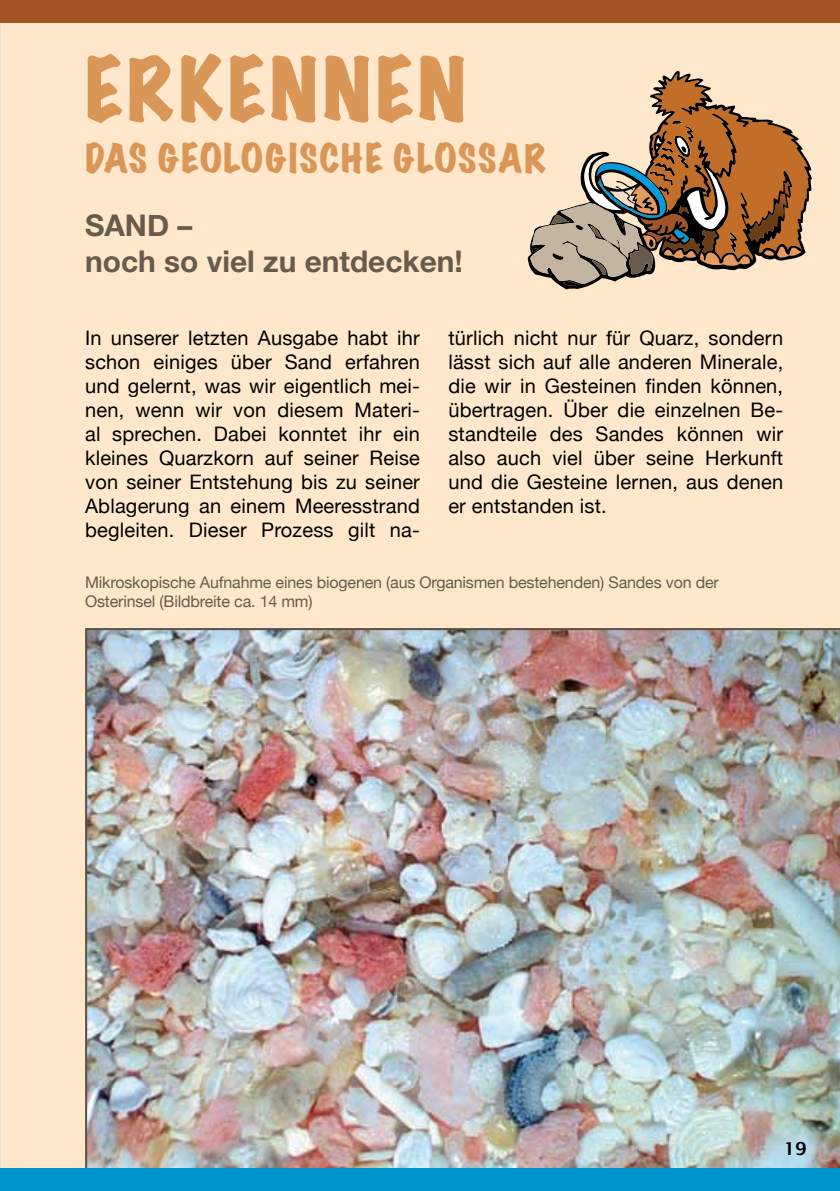
<style>
.page{position:relative;width:840px;height:1191px;background:#fff}
.page>*{position:absolute;margin:0;border:0;box-sizing:border-box;transform-origin:0 0}
.t1{font:expanded 78px "Marker Felt";letter-spacing:.06em;color:#da9656}
.t2{font:expanded 36px "Marker Felt";letter-spacing:.055em;color:#da9656}
.t3{font:700 29.8px/35.8px "Helvetica Neue";color:#685b4b}
.t4{font:20px/24px "Helvetica Neue";letter-spacing:.01em;color:#000;text-align:justify}
.t5{font:600 18px "Lucida Sans";color:#000}
.t6{font:16px/19.2px "Helvetica Neue";letter-spacing:-.01em;color:#685b4b}
</style>
<div class="page">
<div style="left:0;top:0;width:839px;height:1190px;background:#fee7cb"></div>
<svg style="left:527px;top:74px;width:281px;height:215px"></svg>
<img style="left:85px;top:628px;width:754px;height:540px">
<div style="left:0;top:1168px;width:839px;height:23px;background:#0094cf"></div>
<div style="left:0;top:0;width:839px;height:23px;background:#a55225"></div>
<h1 class="t1" style="left:85px;top:28px;width:382px">ERKENNEN</h1>
<h2 class="t2" style="left:85px;top:129px;width:462px">DAS GEOLOGISCHE GLOSSAR</h2>
<h3 class="t3" style="left:85px;top:208px;width:42px">Sand</h3>
<h3 class="t3" style="left:85px;top:208px;width:379px;text-indent:92px">–<br>noch so viel zu entdecken!</h3>
<p class="t4" style="left:85px;top:327px;width:336px">In unserer letzten Ausgabe habt ihr schon einiges über Sand erfahren und gelernt, was wir eigentlich mei&shy;nen, wenn wir von diesem Materi&shy;al sprechen. Dabei konntet ihr ein kleines Quarzkorn auf seiner Reise von seiner Entstehung bis zu seiner Ablagerung an einem Meeresstrand begleiten. Dieser Prozess gilt na-</p>
<p class="t4" style="left:448px;top:327px;width:336px">türlich nicht nur für Quarz, sondern lässt sich auf alle anderen Minerale, die wir in Gesteinen finden können, übertragen. Über die einzelnen Be&shy;standteile des Sandes können wir also auch viel über seine Herkunft und die Gesteine lernen, aus denen er entstanden ist.</p>
<p class="t6" style="left:85px;top:573px;width:635px">Mikroskopische Aufnahme eines biogenen (aus Organismen bestehenden) Sandes von der<br>Osterinsel (Bildbreite ca. 14 mm)</p>
<p class="t5" style="left:783px;top:1138px;width:25px">19</p>
</div>
